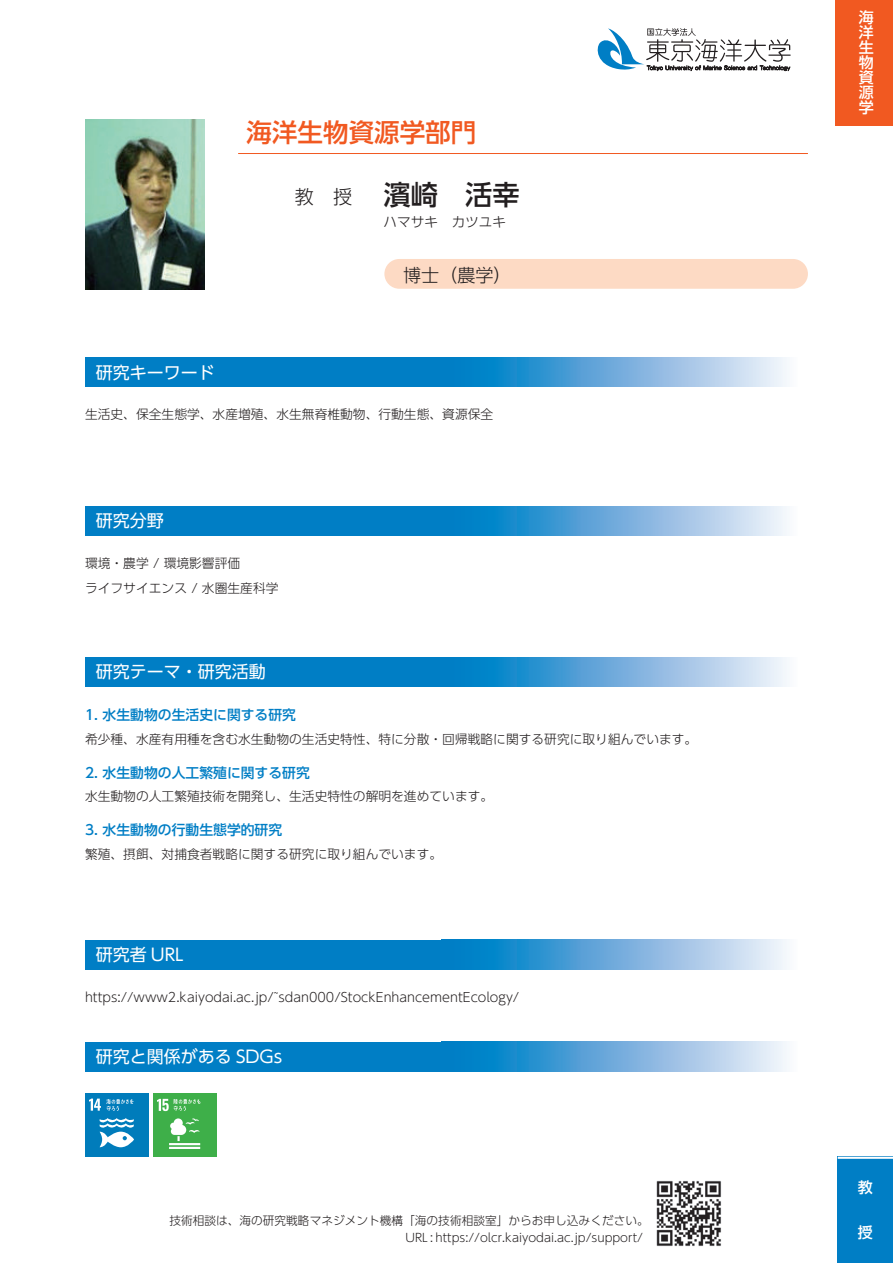
<style>
.page{position:relative;width:893px;height:1263px;background:#fff}
.page>*{position:absolute;margin:0;border:0;box-sizing:border-box;transform-origin:0 0}
.t1{font:500 27.15px "UD Shin Go Pro";color:#231f20}
.t2{font:500 25.5px "UD Shin Go Pro";color:#f15921}
.t3{font:300 18px "UD Shin Go Pro";color:#231f20}
.t4{font:16.95px "UD Shin Go Pro";color:#fff}
.t5{font:500 15px/15px "UD Shin Go Pro";color:#fff;text-align:justify}
.t6{font:500 13.8px "UD Shin Go Pro";color:#007ec5}
.t7{font:300 13.65px "UD Shin Go Pro";color:#231f20}
.t8{font:300 12.75px/24.5px "UD Shin Go Pro";color:#231f20}
.t9{font:300 11.7px/17px "UD Shin Go Pro";color:#231f20}
.s1{font-weight:300;font-size:19.2px}
</style>
<div class="page">
<div style="left:836px;top:0;width:57px;height:125px;background:#f15921"></div>
<svg style="left:597px;top:28px;width:194px;height:43px"></svg>
<img style="left:656px;top:1180px;width:65px;height:66px">
<div style="left:85px;top:357px;width:357px;height:30px;background:#007ec5"></div>
<div style="left:442px;top:357px;width:356px;height:30px;background:linear-gradient(to right,#0071c1,#fcf2fb)"></div>
<div style="left:85px;top:506px;width:357px;height:30px;background:#007ec5"></div>
<div style="left:442px;top:506px;width:356px;height:30px;background:linear-gradient(to right,#0071c1,#fcf2fb)"></div>
<div style="left:85px;top:657px;width:357px;height:30px;background:#007ec5"></div>
<div style="left:442px;top:657px;width:356px;height:30px;background:linear-gradient(to right,#0071c1,#fcf2fb)"></div>
<div style="left:85px;top:1042px;width:357px;height:29px;background:#007ec5"></div>
<div style="left:442px;top:1042px;width:356px;height:29px;background:linear-gradient(to right,#0071c1,#fcf2fb)"></div>
<div style="left:85px;top:1093px;width:64px;height:63px;background:#007cbb"></div>
<svg style="left:100px;top:1118px;width:34px;height:29px"></svg>
<svg style="left:89px;top:1098px;width:45px;height:13px"></svg>
<div style="left:153px;top:1093px;width:64px;height:63px;background:#3eaf49"></div>
<hr style="left:169px;top:1143px;width:31px;height:2px;background:#fff">
<hr style="left:169px;top:1147px;width:31px;height:2px;background:#fff">
<svg style="left:170px;top:1118px;width:29px;height:23px"></svg>
<svg style="left:157px;top:1099px;width:43px;height:12px"></svg>
<img style="left:85px;top:119px;width:119px;height:170px">
<div style="left:384px;top:259px;width:424px;height:30px;background:#fddac4;border-radius:15px"></div>
<hr style="left:238px;top:153px;width:570px;height:1px;background:#f15921">
<div style="left:838px;top:1157px;width:55px;height:106px;background:#007ec5"></div>
<hr style="left:838px;top:1157px;width:55px;height:2px;background:#fff">
<div style="left:85px;top:940px;width:357px;height:29px;background:#007ec5"></div>
<div style="left:442px;top:940px;width:356px;height:29px;background:linear-gradient(to right,#0071c1,#fcf2fb)"></div>
<h2 class="t2" style="left:247px;top:111px;width:231px">海洋生物資源学部門</h2>
<h1 class="t1" style="left:295px;top:172px;width:226px"><span class="s1">教　授</span> 濱崎　活幸</h1>
<p class="t7" style="left:384px;top:211px;width:124px">ハマサキ　カツユキ</p>
<h3 class="t3" style="left:403px;top:261px;width:110px">博士（農学）</h3>
<h3 class="t4" style="left:96px;top:358px;width:121px">研究キーワード</h3>
<p class="t8" style="left:85px;top:402px;width:410px">生活史、保全生態学、水産増殖、水生無脊椎動物、行動生態、資源保全</p>
<h3 class="t4" style="left:96px;top:507px;width:70px">研究分野</h3>
<p class="t8" style="left:85px;top:551px;width:195px">環境・農学 / 環境影響評価<br>ライフサイエンス / 水圏生産科学</p>
<h3 class="t4" style="left:96px;top:658px;width:172px">研究テーマ・研究活動</h3>
<p class="t6" style="left:85px;top:704px;width:213px">1. 水生動物の生活史に関する研究</p>
<p class="t8" style="left:85px;top:726px;width:614px">希少種、水産有用種を含む水生動物の生活史特性、特に分散・回帰戦略に関する研究に取り組んでいます。</p>
<p class="t6" style="left:85px;top:761px;width:226px">2. 水生動物の人工繁殖に関する研究</p>
<p class="t8" style="left:85px;top:784px;width:410px">水生動物の人工繁殖技術を開発し、生活史特性の解明を進めています。</p>
<p class="t6" style="left:85px;top:818px;width:199px">3. 水生動物の行動生態学的研究</p>
<p class="t8" style="left:85px;top:841px;width:359px">繁殖、摂餌、対捕食者戦略に関する研究に取り組んでいます。</p>
<h3 class="t4" style="left:96px;top:941px;width:89px">研究者 URL</h3>
<p class="t8" style="left:85px;top:984px;width:436px">https://www2.kaiyodai.ac.jp/~sdan000/StockEnhancementEcology/</p>
<h3 class="t4" style="left:96px;top:1043px;width:188px">研究と関係がある SDGs</h3>
<p class="t9" style="left:405px;top:1211px;width:245px;text-indent:-236px">技術相談は、海の研究戦略マネジメント機構「海の技術相談室」からお申し込みください。<br>URL : https://olcr.kaiyodai.ac.jp/support/</p>
<p class="t5" style="left:859px;top:9px;width:16px">海洋生物資源学</p>
<p class="t5" style="left:858px;top:1179px;width:16px">教</p>
<p class="t5" style="left:858px;top:1224px;width:16px">授</p>
</div>
